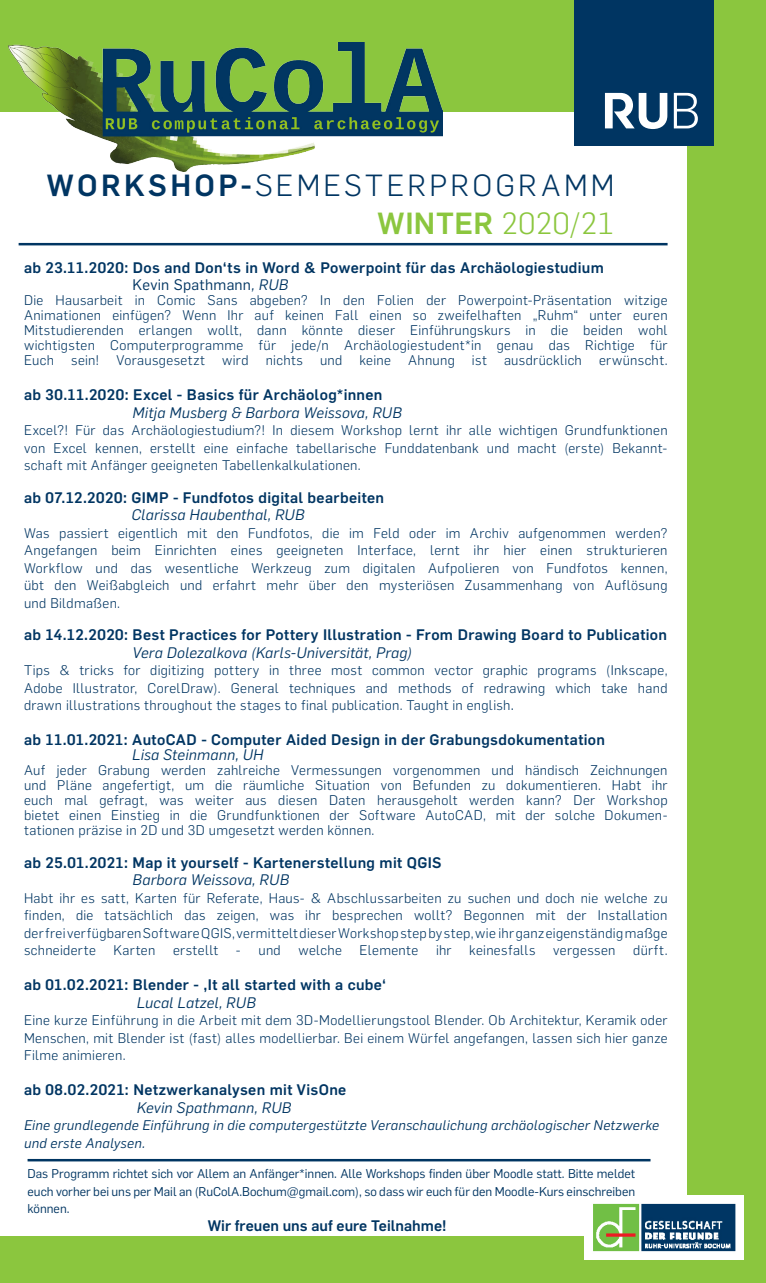
<style>
.page{position:relative;width:766px;height:1283px;background:#fff}
.page>*{position:absolute;margin:0;border:0;box-sizing:border-box;transform-origin:0 0}
.Headline_bold{font:300 30px "Rub Flama";letter-spacing:.11em;color:#003562}
.Headline{font:300 30px "Rub Flama";letter-spacing:.01em;color:#8bc63e}
.Absatzformat_1{font:700 15px "Rub Flama";letter-spacing:.025em;color:#003562}
.Absatzformat_1-2{font:italic 15px "Rub Flama";letter-spacing:.015em;color:#003562}
.Infotext{font:700 15px "Rub Flama";color:#003562}
.Absatzformat_1-3{font:15px "Rub Flama";letter-spacing:.02em;color:#003562}
.Absatzformat_1-4{font:300 13.75px "Rub Flama";letter-spacing:.025em;color:#003562}
.Absatzformat_1-5{font:italic 13.75px "Rub Flama";letter-spacing:.025em;color:#003562}
.Infotext-2{font:12.5px/17.5px "Rub Flama";color:#003562;text-align:justify}
.s1{font-weight:700}
.s2{font-style:italic}
.s3{font-size:15px}
</style>
<div class="page">
<div style="left:0;top:0;width:765px;height:1283px;background:#8bc63e"></div>
<div style="left:0;top:112px;width:686px;height:1124px;background:#fff"></div>
<hr style="left:19px;top:243px;width:648px;height:2px;background:#003562">
<hr style="left:28px;top:1159px;width:622px;height:2px;background:#003562">
<img style="left:584px;top:1196px;width:159px;height:63px">
<div style="left:574px;top:0;width:139px;height:145px;background:#003562"></div>
<svg style="left:673px;top:93px;width:24px;height:35px"></svg>
<svg style="left:604px;top:93px;width:63px;height:36px"></svg>
<img style="left:8px;top:43px;width:434px;height:128px">
<p class="Headline_bold" style="left:47px;top:165px;width:569px"><span class="s1">WORKSHOP-</span>SEMESTERPROGRAMM</p>
<p class="Headline" style="left:377px;top:203px;width:238px"><span class="s1">WINTER</span> 2020/21</p>
<p class="Absatzformat_1" style="left:24px;top:256px;width:581px">ab 23.11.2020: Dos and Don‘ts in Word &amp; Powerpoint für das Archäologiestudium</p>
<p class="Absatzformat_1-3" style="left:132px;top:274px;width:157px">Kevin Spathmann<span class="s2">, RUB</span></p>
<p class="Absatzformat_1-4" style="left:24px;top:291px;width:645px">Die Hausarbeit in Comic Sans abgeben? In den Folien der Powerpoint-Präsentation witzige</p>
<p class="Absatzformat_1-4" style="left:24px;top:306px;width:645px">Animationen einfügen? Wenn Ihr auf keinen Fall einen so zweifelhaften „Ruhm“ unter euren</p>
<p class="Absatzformat_1-4" style="left:24px;top:321px;width:644px">Mitstudierenden erlangen wollt, dann könnte dieser Einführungskurs in die beiden wohl</p>
<p class="Absatzformat_1-4" style="left:24px;top:336px;width:645px">wichtigsten Computerprogramme für jede/n Archäologiestudent*in genau das Richtige für</p>
<p class="Absatzformat_1-4" style="left:24px;top:351px;width:645px">Euch sein! Vorausgesetzt wird nichts und keine Ahnung ist ausdrücklich erwünscht.</p>
<p class="Absatzformat_1" style="left:24px;top:384px;width:360px">ab 30.11.2020: Excel - Basics für Archäolog*innen</p>
<p class="Absatzformat_1-2" style="left:132px;top:402px;width:271px">Mitja Musberg &amp; Barbora Weissova, RUB</p>
<p class="Absatzformat_1-4" style="left:24px;top:421px;width:645px">Excel?! Für das Archäologiestudium?! In diesem Workshop lernt ihr alle wichtigen Grundfunktionen</p>
<p class="Absatzformat_1-4" style="left:24px;top:438px;width:644px">von Excel kennen, erstellt eine einfache tabellarische Funddatenbank und macht (erste) Bekannt-</p>
<p class="Absatzformat_1-4" style="left:24px;top:456px;width:338px">schaft mit Anfänger geeigneten Tabellenkalkulationen.</p>
<p class="Absatzformat_1" style="left:24px;top:486px;width:361px">ab 07.12.2020: GIMP - Fundfotos digital bearbeiten</p>
<p class="Absatzformat_1-2" style="left:131px;top:505px;width:174px">Clarissa Haubenthal, RUB</p>
<p class="Absatzformat_1-4" style="left:24px;top:523px;width:644px">Was passiert eigentlich mit den Fundfotos, die im Feld oder im Archiv aufgenommen werden?</p>
<p class="Absatzformat_1-4" style="left:24px;top:541px;width:645px">Angefangen beim Einrichten eines geeigneten Interface, lernt ihr hier einen strukturieren</p>
<p class="Absatzformat_1-4" style="left:24px;top:558px;width:645px">Workflow und das wesentliche Werkzeug zum digitalen Aufpolieren von Fundfotos kennen,</p>
<p class="Absatzformat_1-4" style="left:24px;top:576px;width:644px">übt den Weißabgleich und erfahrt mehr über den mysteriösen Zusammenhang von Auflösung</p>
<p class="Absatzformat_1-4" style="left:24px;top:593px;width:98px">und Bildmaßen.</p>
<p class="Absatzformat_1" style="left:24px;top:624px;width:644px">ab 14.12.2020: Best Practices for Pottery Illustration - From Drawing Board to Publication</p>
<p class="Absatzformat_1-2" style="left:132px;top:642px;width:281px">Vera Dolezalkova (Karls-Universität, Prag)</p>
<p class="Absatzformat_1-4" style="left:24px;top:661px;width:645px">Tips &amp; tricks for digitizing pottery in three most common vector graphic programs (Inkscape,</p>
<p class="Absatzformat_1-4" style="left:24px;top:678px;width:645px">Adobe Illustrator, CorelDraw). General techniques and methods of redrawing which take hand</p>
<p class="Absatzformat_1-4" style="left:24px;top:696px;width:491px">drawn illustrations throughout the stages to final publication. Taught in english<span class="s3">.</span></p>
<p class="Absatzformat_1" style="left:24px;top:729px;width:582px">ab 11.01.2021: AutoCAD - Computer Aided Design in der Grabungsdokumentation</p>
<p class="Absatzformat_1-2" style="left:132px;top:745px;width:133px">Lisa Steinmann, UH</p>
<p class="Absatzformat_1-4" style="left:24px;top:761px;width:645px">Auf jeder Grabung werden zahlreiche Vermessungen vorgenommen und händisch Zeichnungen</p>
<p class="Absatzformat_1-4" style="left:24px;top:776px;width:645px">und Pläne angefertigt, um die räumliche Situation von Befunden zu dokumentieren. Habt ihr</p>
<p class="Absatzformat_1-4" style="left:24px;top:791px;width:645px">euch mal gefragt, was weiter aus diesen Daten herausgeholt werden kann? Der Workshop</p>
<p class="Absatzformat_1-4" style="left:24px;top:806px;width:645px">bietet einen Einstieg in die Grundfunktionen der Software AutoCAD, mit der solche Dokumen-</p>
<p class="Absatzformat_1-4" style="left:24px;top:821px;width:352px">tationen präzise in 2D und 3D umgesetzt werden können.</p>
<p class="Absatzformat_1" style="left:24px;top:851px;width:419px">ab 25.01.2021: Map it yourself - Kartenerstellung mit QGIS</p>
<p class="Absatzformat_1-2" style="left:132px;top:870px;width:158px">Barbora Weissova, RUB</p>
<p class="Absatzformat_1-4" style="left:24px;top:888px;width:645px">Habt ihr es satt, Karten für Referate, Haus- &amp; Abschlussarbeiten zu suchen und doch nie welche zu</p>
<p class="Absatzformat_1-4" style="left:24px;top:906px;width:644px">finden, die tatsächlich das zeigen, was ihr besprechen wollt? Begonnen mit der Installation</p>
<p class="Absatzformat_1-4" style="left:24px;top:923px;width:645px">der frei verfügbaren Software QGIS, vermittelt dieser Workshop step by step, wie ihr ganz eigenständig maßge</p>
<p class="Absatzformat_1-4" style="left:24px;top:941px;width:73px">schneiderte</p>
<p class="Absatzformat_1-4" style="left:114px;top:941px;width:43px">Karten</p>
<p class="Absatzformat_1-4" style="left:173px;top:941px;width:47px">erstellt</p>
<p class="Absatzformat_1-4" style="left:236px;top:941px;width:46px">- und</p>
<p class="Absatzformat_1-4" style="left:298px;top:941px;width:45px">welche</p>
<p class="Absatzformat_1-4" style="left:359px;top:941px;width:60px">Elemente</p>
<p class="Absatzformat_1-4" style="left:436px;top:941px;width:17px">ihr</p>
<p class="Absatzformat_1-4" style="left:469px;top:941px;width:68px">keinesfalls</p>
<p class="Absatzformat_1-4" style="left:553px;top:941px;width:64px">vergessen</p>
<p class="Absatzformat_1-4" style="left:633px;top:941px;width:36px">dürft.</p>
<p class="Absatzformat_1" style="left:24px;top:974px;width:363px">ab 01.02.2021: Blender - ‚It all started with a cube‘</p>
<p class="Absatzformat_1-2" style="left:137px;top:992px;width:120px">Lucal Latzel, RUB</p>
<p class="Absatzformat_1-4" style="left:24px;top:1011px;width:645px">Eine kurze Einführung in die Arbeit mit dem 3D-Modellierungstool Blender. Ob Architektur, Keramik oder</p>
<p class="Absatzformat_1-4" style="left:24px;top:1028px;width:645px">Menschen, mit Blender ist (fast) alles modellierbar. Bei einem Würfel angefangen, lassen sich hier ganze</p>
<p class="Absatzformat_1-4" style="left:24px;top:1046px;width:103px">Filme animieren.</p>
<p class="Absatzformat_1" style="left:24px;top:1079px;width:324px">ab 08.02.2021: Netzwerkanalysen mit VisOne</p>
<p class="Absatzformat_1-2" style="left:137px;top:1097px;width:156px">Kevin Spathmann, RUB</p>
<p class="Absatzformat_1-5" style="left:24px;top:1116px;width:636px">Eine grundlegende Einführung in die computergestützte Veranschaulichung archäologischer Netzwerke</p>
<p class="Absatzformat_1-5" style="left:24px;top:1133px;width:123px">und erste Analysen.</p>
<p class="Infotext-2" style="left:28px;top:1164px;width:609px">Das Programm richtet sich vor Allem an Anfänger*innen. Alle Workshops finden über Moodle statt. Bitte meldet euch vorher bei uns per Mail an (RuColA.Bochum@gmail.com), so dass wir euch für den Moodle-Kurs einschreiben können.</p>
<p class="Infotext" style="left:208px;top:1214px;width:240px">Wir freuen uns auf eure Teilnahme!</p>
</div>
